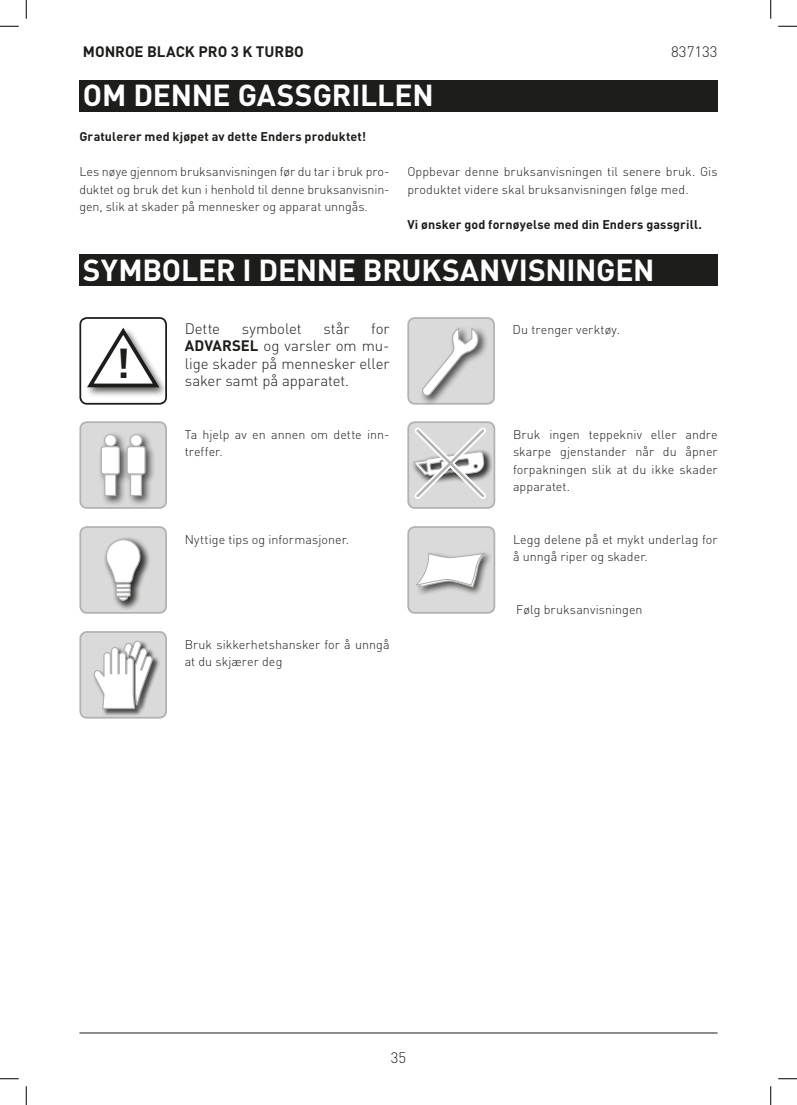
<style>
.page{position:relative;width:797px;height:1105px;background:#fff}
.page>*{position:absolute;margin:0;border:0;box-sizing:border-box;transform-origin:0 0}
.t1{font:700 41.25px "DIN Pro";color:#1d1d1b}
.t2{font:700 36.25px "DIN Pro";color:#1d1d1b}
.t3{font:700 30px "DIN Pro";letter-spacing:-.01em;color:#fff}
.t4{font:300 15px/17.5px "DIN Pro";letter-spacing:-.005em;color:#1d1d1b;text-align:justify}
.t5{font:700 15px "DIN Pro";color:#1d1d1b}
.FLIESSTEXT{font:300 12.5px/17.5px "DIN Pro";letter-spacing:.005em;color:#1d1d1b}
.FLIESSTEXT-2{font:700 12.5px "DIN Pro";letter-spacing:.01em;color:#1d1d1b}
.FLIESSTEXT_LINKE_SPA{font:300 12.5px "DIN Pro";letter-spacing:.005em;color:#1d1d1b}
.s1{font-weight:700}
</style>
<div class="page">
<hr style="left:79px;top:1032px;width:638px;height:1px;background:#1d1d1b">
<div style="left:79px;top:80px;width:638px;height:31px;background:#1d1d1b"></div>
<div style="left:79px;top:254px;width:638px;height:32px;background:#1d1d1b"></div>
<svg style="left:407px;top:421px;width:88px;height:88px;background:#d0d0cf"></svg>
<svg style="left:407px;top:526px;width:88px;height:88px"></svg>
<svg style="left:79px;top:317px;width:88px;height:88px"></svg>
<svg style="left:79px;top:421px;width:88px;height:88px;background:#d4d4d4"></svg>
<div style="left:97px;top:431px;width:59px;height:75px;background:#1d1d1b;opacity:.75"></div>
<div style="left:104px;top:434px;width:13px;height:13px;background:#fff;border:1px solid #b2b2b2;border-radius:50%"></div>
<div style="left:101px;top:447px;width:18px;height:27px;background:#fff;border-radius:2px"></div>
<div style="left:101px;top:446px;width:19px;height:29px;border:1px solid #b2b2b2;border-radius:2px"></div>
<div style="left:104px;top:474px;width:12px;height:22px;background:#fff;border:1px solid #b2b2b2"></div>
<div style="left:130px;top:434px;width:12px;height:13px;background:#fff;border:1px solid #b2b2b2;border-radius:50%"></div>
<div style="left:127px;top:447px;width:18px;height:27px;background:#fff;border-radius:2px"></div>
<div style="left:126px;top:446px;width:20px;height:29px;border:1px solid #b2b2b2;border-radius:2px"></div>
<div style="left:130px;top:474px;width:12px;height:22px;background:#fff;border:1px solid #b2b2b2"></div>
<svg style="left:79px;top:526px;width:88px;height:88px;background:#d1d1d1"></svg>
<svg style="left:79px;top:631px;width:88px;height:88px"></svg>
<svg style="left:407px;top:317px;width:88px;height:88px;background:#d0d0d0"></svg>
<svg style="left:0;top:25px;width:19px;height:2px"></svg>
<svg style="left:778px;top:25px;width:19px;height:2px"></svg>
<svg style="left:0;top:1078px;width:19px;height:1px"></svg>
<svg style="left:778px;top:1078px;width:19px;height:1px"></svg>
<svg style="left:25px;top:0;width:2px;height:19px"></svg>
<svg style="left:25px;top:1086px;width:2px;height:19px"></svg>
<svg style="left:770px;top:0;width:1px;height:19px"></svg>
<svg style="left:770px;top:1086px;width:1px;height:19px"></svg>
<p class="t5" style="left:83px;top:40px;width:222px">MONROE BLACK PRO 3 K TURBO</p>
<p class="t4" style="left:671px;top:42px;width:48px">837133</p>
<p class="t3" style="left:83px;top:72px;width:352px">OM DENNE GASSGRILLEN</p>
<p class="FLIESSTEXT-2" style="left:79px;top:127px;width:288px">Gratulerer med kjøpet av dette Enders produktet!</p>
<p class="FLIESSTEXT" style="left:79px;top:162px;width:312px;text-align:justify">Les nøye gjennom bruksanvisningen før du tar i bruk pro&shy;duktet og bruk det kun i henhold til denne bruksanvisnin&shy;gen, slik at skader på mennesker og apparat unngås.</p>
<p class="FLIESSTEXT" style="left:407px;top:162px;width:312px">Oppbevar denne bruksanvisningen til senere bruk. Gis produktet videre skal bruksanvisningen følge med.</p>
<p class="FLIESSTEXT-2" style="left:407px;top:214px;width:296px">Vi ønsker god fornøyelse med din Enders gassgrill.</p>
<p class="t3" style="left:83px;top:247px;width:573px">SYMBOLER I DENNE BRUKSANVISNINGEN</p>
<p class="t2" style="left:116px;top:332px;width:14px">!</p>
<p class="t1" style="left:116px;top:331px;width:16px">!</p>
<p class="t4" style="left:185px;top:319px;width:37px">Dette</p>
<p class="t4" style="left:242px;top:319px;width:62px">symbolet</p>
<p class="t4" style="left:323px;top:319px;width:28px">står</p>
<p class="t4" style="left:185px;top:319px;width:206px;text-indent:186px">for <span class="s1">ADVARSEL</span> og varsler om mu&shy;lige skader på mennesker eller saker samt på apparatet.</p>
<p class="FLIESSTEXT" style="left:185px;top:425px;width:206px">Ta hjelp av en annen om dette inn&shy;treffer.</p>
<p class="FLIESSTEXT" style="left:185px;top:530px;width:166px">Nyttige tips og informasjoner.</p>
<p class="FLIESSTEXT" style="left:185px;top:635px;width:206px">Bruk sikkerhetshansker for å unngå at du skjærer deg</p>
<p class="FLIESSTEXT" style="left:512px;top:320px;width:109px">Du trenger verktøy.</p>
<p class="FLIESSTEXT" style="left:513px;top:425px;width:206px;text-align:justify">Bruk ingen teppekniv eller andre skarpe gjenstander når du åpner forpakningen slik at du ikke skader apparatet.</p>
<p class="FLIESSTEXT" style="left:513px;top:530px;width:206px">Legg delene på et mykt underlag for å unngå riper og skader.</p>
<p class="FLIESSTEXT_LINKE_SPA" style="left:516px;top:600px;width:128px">Følg bruksanvisningen</p>
<p class="t4" style="left:391px;top:1047px;width:17px">35</p>
</div>
